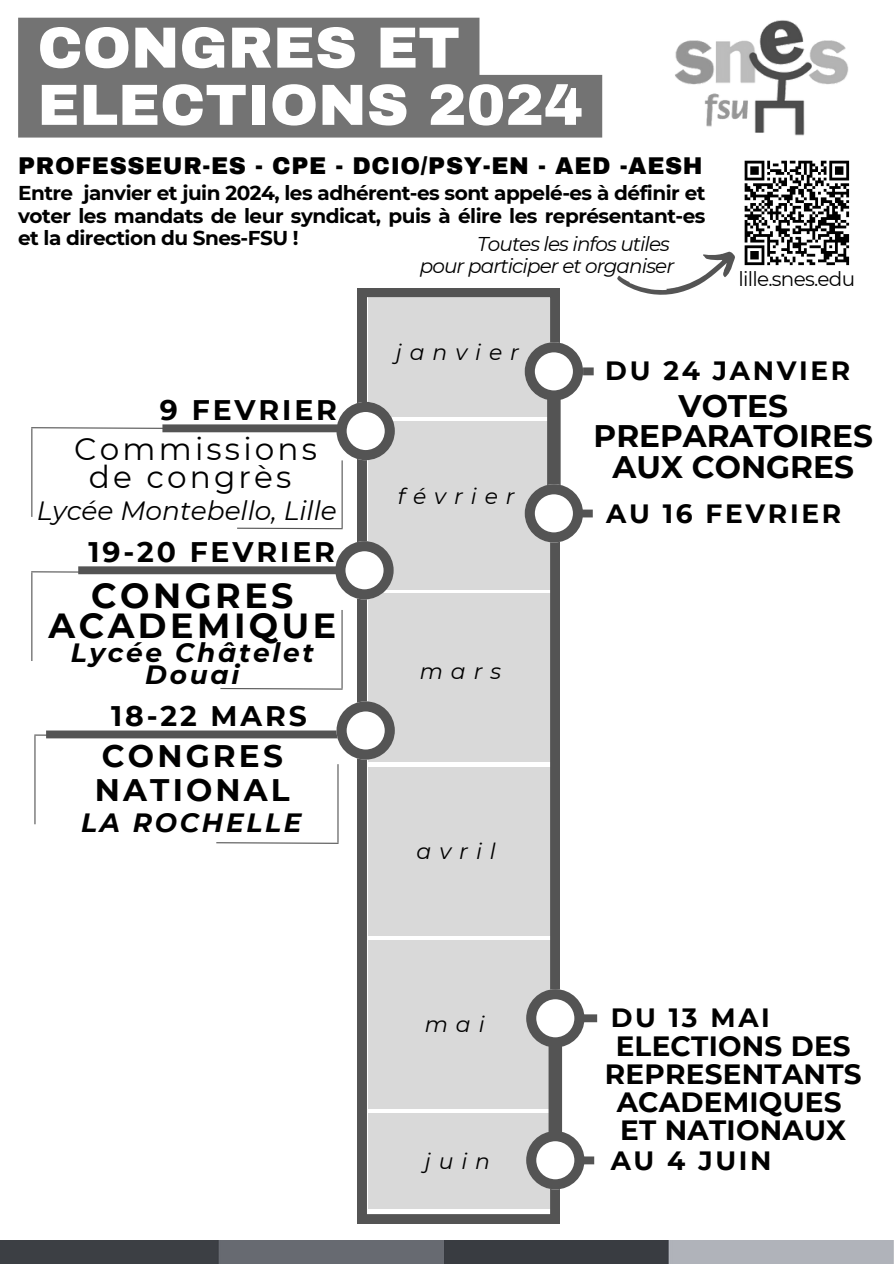
<style>
.page{position:relative;width:894px;height:1264px;background:#fff}
.page>*{position:absolute;margin:0;border:0;box-sizing:border-box;transform-origin:0 0}
.t1{font:900 58.05px "Archivo";color:#fff}
.t2{font:700 34.8px/30.3px "Montserrat";letter-spacing:.1em;color:#000;text-align:center}
.t3{font:700 31.2px/30.3px "Montserrat";color:#000;text-align:center}
.t4{font:31.2px "Montserrat";letter-spacing:.1em;color:#000}
.t5{font:700 31.2px/33.8px "Montserrat";letter-spacing:.1em;color:#000}
.t6{font:700 28.2px "Montserrat";letter-spacing:.1em;color:#000}
.t7{font:700 27.9px/28.2px "Montserrat";letter-spacing:.01em;color:#000;text-align:center}
.t8{font:700 26.4px "Montserrat";letter-spacing:.1em;color:#000}
.t9{font:italic 700 26.4px/21.3px "Montserrat";letter-spacing:.1em;color:#000;text-align:center}
.t10{font:italic 26.4px "Montserrat";color:#000}
.t11{font:900 23.7px "Archivo";letter-spacing:.025em;color:#000}
.t12{font:italic 21.9px "Montserrat";letter-spacing:.365em;color:#000}
.t13{font:700 19.95px/22.5px "Montserrat";letter-spacing:-.025em;color:#000;text-align:justify}
.t14{font:italic 19.95px "Montserrat";letter-spacing:-.045em;color:#000}
.t15{font:19.95px "Montserrat";letter-spacing:-.035em;color:#000}
</style>
<div class="page">
<img style="left:1px;top:1240px;width:892px;height:23px">
<svg style="left:358px;top:288px;width:201px;height:935px;background:#cfcfcf"></svg>
<svg style="left:336px;top:402px;width:59px;height:58px"></svg>
<svg style="left:335px;top:541px;width:58px;height:58px"></svg>
<div style="left:162px;top:424px;width:180px;height:8px;background:#545454"></div>
<div style="left:46px;top:730px;width:292px;height:8px;background:#545454"></div>
<svg style="left:336px;top:701px;width:59px;height:58px"></svg>
<svg style="left:216px;top:841px;width:123px;height:3px"></svg>
<hr style="left:337px;top:764px;width:1px;height:78px;background:#545454">
<svg style="left:31px;top:426px;width:132px;height:3px"></svg>
<hr style="left:31px;top:428px;width:1px;height:89px;background:#545454">
<svg style="left:220px;top:687px;width:123px;height:3px"></svg>
<hr style="left:341px;top:610px;width:1px;height:78px;background:#545454">
<svg style="left:237px;top:527px;width:106px;height:3px"></svg>
<hr style="left:341px;top:460px;width:1px;height:68px;background:#545454">
<div style="left:78px;top:566px;width:260px;height:8px;background:#545454"></div>
<svg style="left:31px;top:570px;width:48px;height:3px"></svg>
<hr style="left:31px;top:572px;width:1px;height:89px;background:#545454">
<svg style="left:34px;top:734px;width:12px;height:2px"></svg>
<hr style="left:34px;top:735px;width:1px;height:89px;background:#545454">
<svg style="left:524px;top:342px;width:59px;height:58px"></svg>
<div style="left:547px;top:396px;width:13px;height:121px;background:#545454"></div>
<div style="left:583px;top:367px;width:10px;height:8px;background:#545454"></div>
<svg style="left:524px;top:484px;width:59px;height:58px"></svg>
<div style="left:582px;top:509px;width:10px;height:8px;background:#545454"></div>
<svg style="left:526px;top:989px;width:58px;height:58px"></svg>
<svg style="left:526px;top:1131px;width:58px;height:58px"></svg>
<div style="left:583px;top:1156px;width:11px;height:8px;background:#545454"></div>
<div style="left:548px;top:1042px;width:14px;height:90px;background:#545454"></div>
<div style="left:582px;top:1014px;width:15px;height:8px;background:#545454"></div>
<svg style="left:617px;top:160px;width:233px;height:135px"></svg>
<img style="left:675px;top:20px;width:173px;height:116px">
<svg style="left:18px;top:18px;width:584px;height:119px;background:#818181"></svg>
<p class="t1" style="left:37px;top:17px;width:424px">CONGRES ET</p>
<p class="t1" style="left:37px;top:74px;width:546px">ELECTIONS 2024</p>
<p class="t11" style="left:18px;top:153px;width:686px">PROFESSEUR-ES - CPE - DCIO/PSY-EN - AED -AESH</p>
<p class="t13" style="left:18px;top:181px;width:688px">Entre janvier et juin 2024, les adhérent-es sont appelé-es à définir et voter les mandats de leur syndicat, puis à élire les représentant-es et la direction du Snes-FSU !</p>
<p class="t14" style="left:477px;top:231px;width:194px">Toutes les infos utiles</p>
<p class="t14" style="left:419px;top:254px;width:256px">pour participer et organiser</p>
<p class="t15" style="left:738px;top:266px;width:118px">lille.snes.edu</p>
<p class="t6" style="left:160px;top:393px;width:178px">9 FEVRIER</p>
<p class="t4" style="left:74px;top:430px;width:244px">Commissions</p>
<p class="t4" style="left:89px;top:458px;width:204px">de congrès</p>
<p class="t10" style="left:37px;top:494px;width:301px">Lycée Montebello, Lille</p>
<p class="t6" style="left:88px;top:535px;width:248px">19-20 FEVRIER</p>
<p class="t2" style="left:48px;top:580px;width:289px">CONGRES<br>ACADEMIQUE</p>
<p class="t9" style="left:71px;top:642px;width:244px">Lycée Châtelet<br>Douai</p>
<p class="t6" style="left:111px;top:698px;width:197px">18-22 MARS</p>
<p class="t5" style="left:95px;top:739px;width:196px">CONGRES<br>NATIONAL</p>
<p class="t9" style="left:81px;top:811px;width:222px">LA ROCHELLE</p>
<p class="t12" style="left:395px;top:338px;width:125px">janvier</p>
<p class="t12" style="left:397px;top:483px;width:118px">février</p>
<p class="t12" style="left:419px;top:658px;width:83px">mars</p>
<p class="t12" style="left:416px;top:837px;width:81px">avril</p>
<p class="t12" style="left:424px;top:1010px;width:61px">mai</p>
<p class="t12" style="left:424px;top:1147px;width:67px">juin</p>
<p class="t8" style="left:605px;top:355px;width:246px">DU 24 JANVIER</p>
<p class="t3" style="left:593px;top:390px;width:281px">VOTES<br>PREPARATOIRES</p>
<p class="t3" style="left:612px;top:451px;width:243px">AUX CONGRES</p>
<p class="t8" style="left:606px;top:497px;width:236px">AU 16 FEVRIER</p>
<p class="t8" style="left:610px;top:1001px;width:161px">DU 13 MAI</p>
<p class="t7" style="left:604px;top:1031px;width:258px">ELECTIONS DES<br>REPRESENTANTS<br>ACADEMIQUES</p>
<p class="t7" style="left:620px;top:1115px;width:227px">ET NATIONAUX</p>
<p class="t8" style="left:610px;top:1144px;width:162px">AU 4 JUIN</p>
</div>
